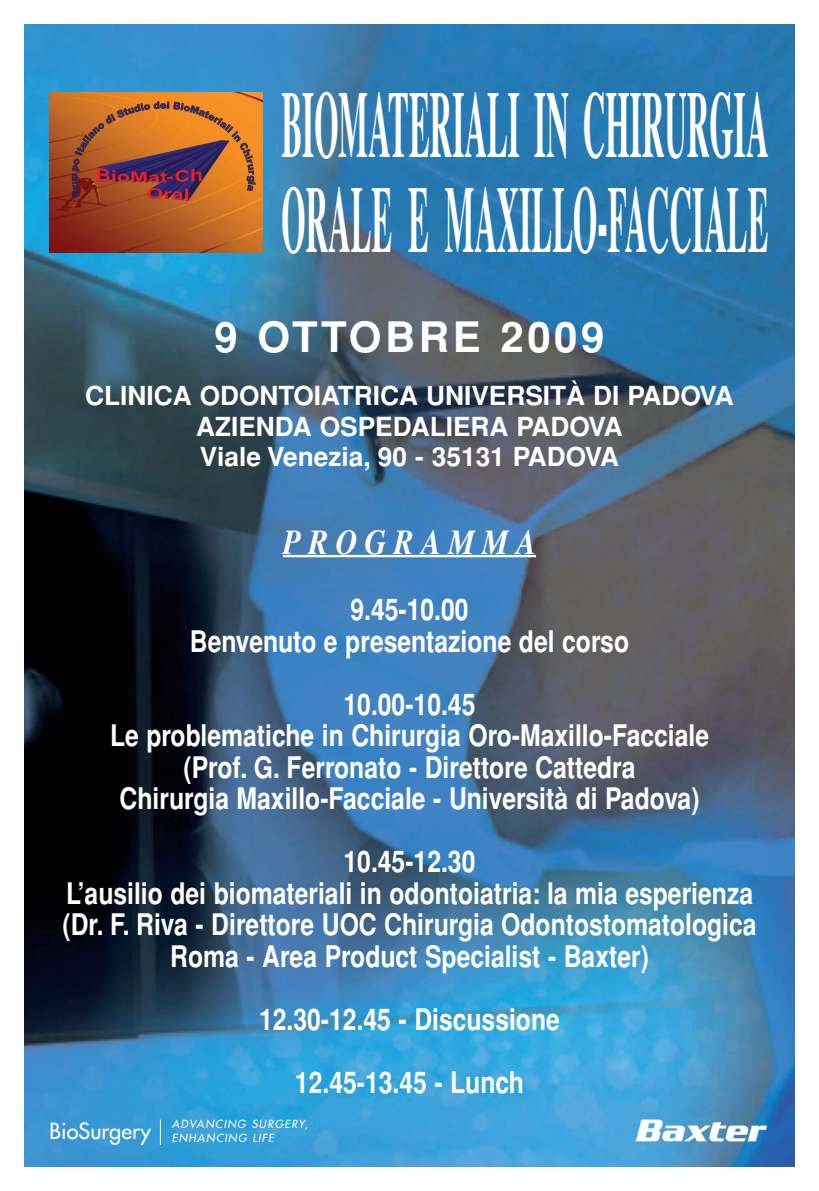
<style>
.page{position:relative;width:819px;height:1191px;background:#fff}
.page>*{position:absolute;margin:0;border:0;box-sizing:border-box;transform-origin:0 0}
.t1{font:700 94.5px/94.5px "Times";color:#fff;scale:.33 1}
.t2{font:700 42px "Helvetica";letter-spacing:.085em;color:#fff}
.t3{font:italic 700 35px "Times";letter-spacing:.25em;color:#fff;scale:.85 1}
.t4{font:700 29.75px/31.5px "Helvetica";color:#fff;text-align:center;scale:.83 1}
.t5{font:700 26.25px/30.6px "Helvetica";color:#fff;text-align:center}
.t6{font:21.79px "Futura";color:#fff}
.t7{font:21.79px "Helvetica Sonder";color:#fff}
.t8{font:italic 10.94px/13.5px "Futura";letter-spacing:.115em;color:#fff}
</style>
<div class="page">
<img style="left:25px;top:25px;width:769px;height:1141px">
<svg style="left:160px;top:1119px;width:1px;height:26px"></svg>
<hr style="left:283px;top:555px;width:253px;height:2px;background:#fff">
<img style="left:50px;top:93px;width:212px;height:159px">
<h1 class="t1" style="left:281px;top:77px;width:1477px">BIOMATERIALI IN CHIRURGIA<br>ORALE E MAXILLO-FACCIALE</h1>
<h2 class="t2" style="left:214px;top:313px;width:391px">9 OTTOBRE 2009</h2>
<p class="t5" style="left:85px;top:380px;width:650px">CLINICA ODONTOIATRICA UNIVERSITÀ DI PADOVA<br>AZIENDA OSPEDALIERA PADOVA<br>Viale Venezia, 90 - 35131 PADOVA</p>
<p class="t3" style="left:283px;top:521px;width:299px">PROGRAMMA</p>
<p class="t4" style="left:190px;top:594px;width:530px">9.45-10.00<br>Benvenuto e presentazione del corso</p>
<p class="t4" style="left:110px;top:689px;width:723px">10.00-10.45<br>Le problematiche in Chirurgia Oro-Maxillo-Facciale (Prof. G. Ferronato - Direttore Cattedra<br>Chirurgia Maxillo-Facciale - Università di Padova)</p>
<p class="t4" style="left:63px;top:846px;width:837px">10.45-12.30<br>L’ausilio dei biomateriali in odontoiatria: la mia esperienza (Dr. F. Riva - Direttore UOC Chirurgia Odontostomatologica Roma - Area Product Specialist - Baxter)</p>
<p class="t4" style="left:259px;top:988px;width:364px;line-height:63px">12.30-12.45 - Discussione<br>12.45-13.45 - Lunch</p>
<p class="t6" style="left:50px;top:1119px;width:103px">BioSurgery</p>
<p class="t8" style="left:172px;top:1118px;width:138px">ADVANCING SURGERY,<br>ENHANCING LIFE</p>
<p class="t7" style="left:635px;top:1116px;width:133px">b</p>
</div>
